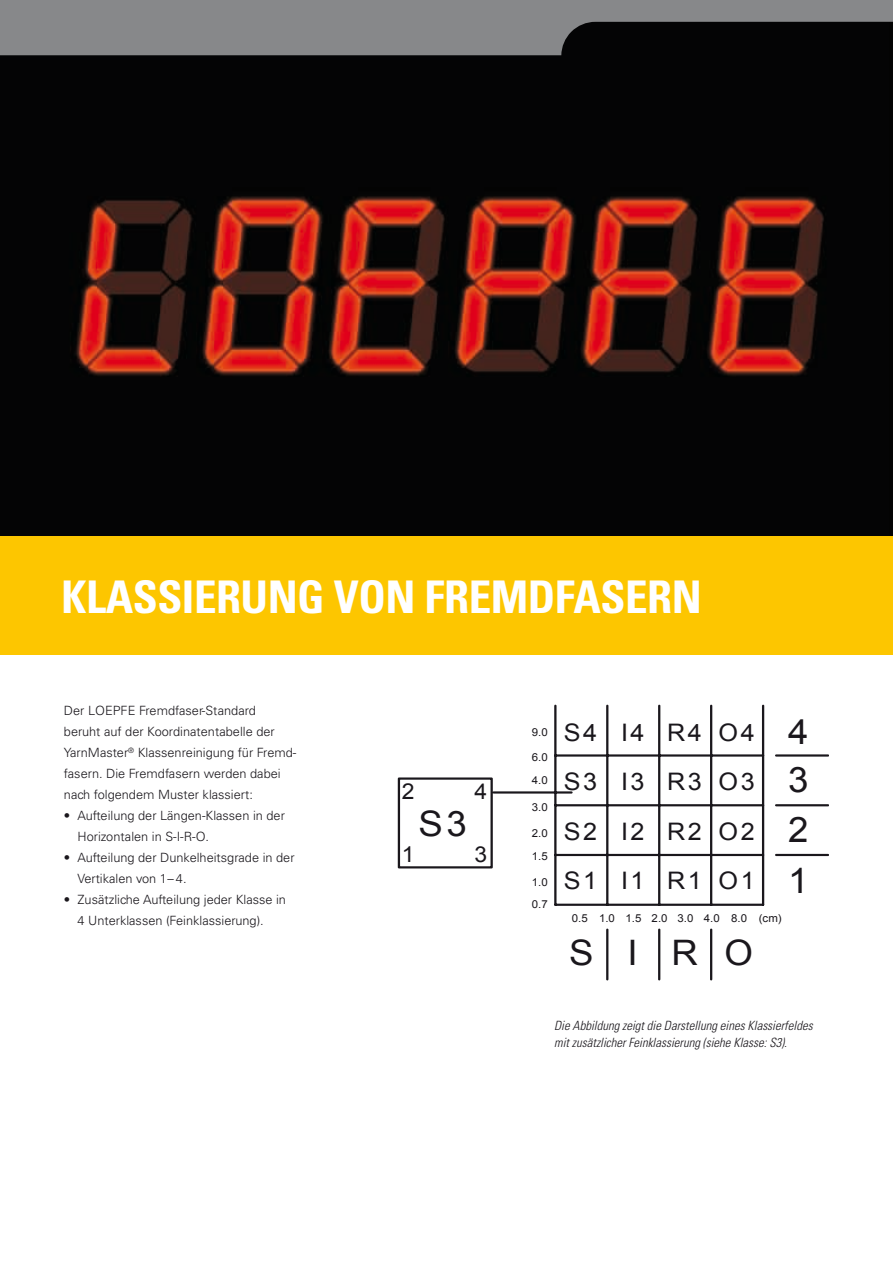
<style>
.page{position:relative;width:893px;height:1263px;background:#fff}
.page>*{position:absolute;margin:0;border:0;box-sizing:border-box;transform-origin:0 0}
.t1{font:700 condensed 45px "Univers";letter-spacing:-.01em;color:#fff}
.t2{font:35.1px/49.5px "Arial";letter-spacing:.825em;color:#1a171c;text-align:justify;scale:1.04 1}
.t3{font:24.15px/49.3px "Arial";letter-spacing:.1em;color:#1a171c;text-align:justify;scale:1.04 1}
.t4{font:21.9px "Arial";color:#1a171c;scale:1.04 1}
.t5{font:300 12.75px/21px "Univers";color:#1a171c}
.t6{font:italic 300 condensed 12.75px/16.5px "Univers";color:#1a171c}
.t7{font:10.95px/23.1px "Arial";color:#1a171c;scale:1.04 1}
</style>
<div class="page">
<div style="left:0;top:0;width:893px;height:655px;background:#fdc600"></div>
<img style="left:0;top:55px;width:893px;height:481px">
<svg style="left:0;top:0;width:893px;height:55px;background:#6a6b6c"></svg>
<svg style="left:398px;top:705px;width:430px;height:275px"></svg>
<h1 class="t1" style="left:62px;top:570px;width:642px">KLASSIERUNG VON FREMDFASERN</h1>
<p class="t5" style="left:64px;top:700px;width:234px">Der LOEPFE Fremdfaser-Standard<br>beruht auf der Koordinatentabelle der YarnMaster<sup>®</sup> Klassenreinigung für Fremd&shy;fasern. Die Fremdfasern werden dabei nach folgendem Muster klassiert:</p>
<p class="t5" style="left:78px;top:805px;width:209px;text-indent:-14px">• Aufteilung der Längen-Klassen in der<br>Horizontalen in S-I-R-O.</p>
<p class="t5" style="left:78px;top:847px;width:219px;text-indent:-14px">• Aufteilung der Dunkelheitsgrade in der<br>Vertikalen von 1– 4.</p>
<p class="t5" style="left:78px;top:889px;width:210px;text-indent:-14px">• Zusätzliche Aufteilung jeder Klasse in<br>4 Unterklassen (Feinklassierung).</p>
<h3 class="t4" style="left:402px;top:777px;width:14px">2</h3>
<h3 class="t4" style="left:474px;top:777px;width:14px">4</h3>
<h2 class="t2" style="left:418px;top:800px;width:48px">S3</h2>
<h3 class="t4" style="left:402px;top:840px;width:14px">1</h3>
<h3 class="t4" style="left:474px;top:840px;width:14px">3</h3>
<p class="t7" style="left:532px;top:721px;width:17px">9.0</p>
<p class="t7" style="left:532px;top:746px;width:17px">6.0<br>4.0</p>
<p class="t7" style="left:532px;top:795px;width:17px">3.0</p>
<p class="t7" style="left:532px;top:822px;width:17px">2.0<br>1.5</p>
<p class="t7" style="left:532px;top:871px;width:17px;line-height:22.4px">1.0<br>0.7</p>
<h3 class="t3" style="left:564px;top:708px;width:34px">S4<br>S3<br>S2<br>S1</h3>
<h3 class="t3" style="left:621px;top:708px;width:24px">I4<br>I3<br>I2<br>I1</h3>
<h3 class="t3" style="left:667px;top:708px;width:35px">R4<br>R3<br>R2<br>R1</h3>
<h3 class="t3" style="left:719px;top:708px;width:36px">O4<br>O3<br>O2<br>O1</h3>
<h2 class="t2" style="left:788px;top:707px;width:21px">4<br>3<br>2<br>1</h2>
<p class="t7" style="left:572px;top:906px;width:203px">0.5 1.0 1.5 2.0 3.0 4.0 8.0 (cm)</p>
<h2 class="t2" style="left:569px;top:929px;width:178px">SIRO</h2>
<p class="t6" style="left:554px;top:1017px;width:260px">Die Abbildung zeigt die Darstellung eines Klassierfeldes mit zusätzlicher Feinklassierung (siehe Klasse: S3).</p>
</div>
